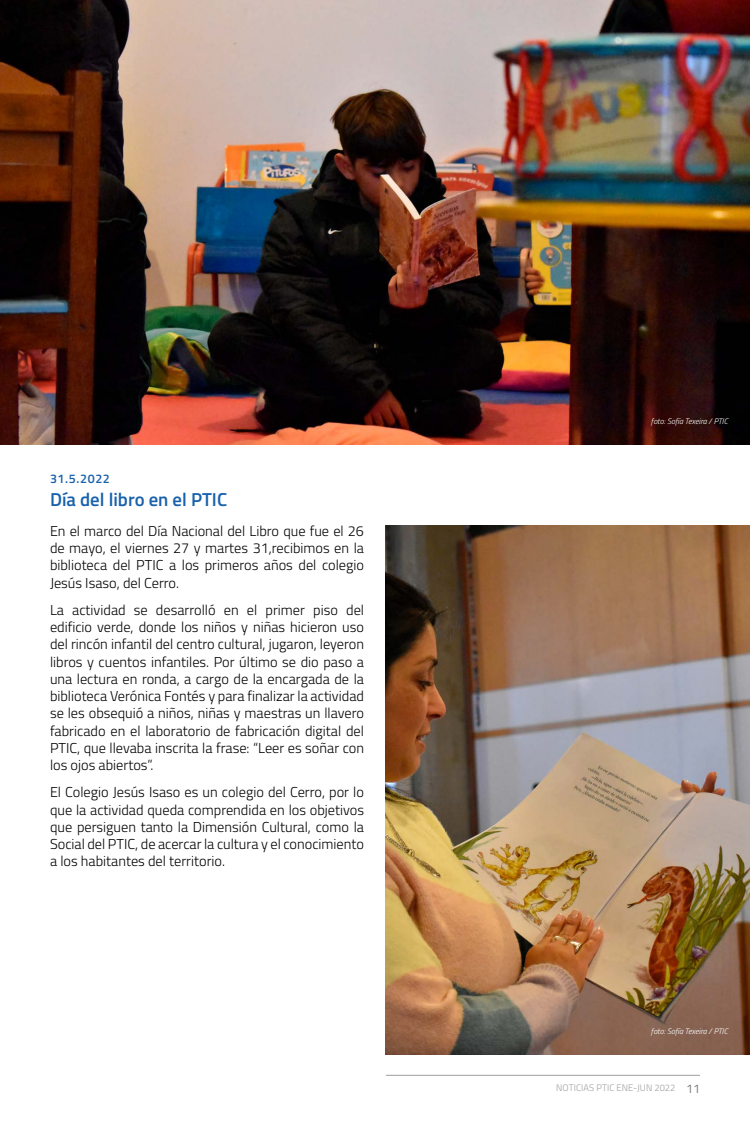
<style>
.page{position:relative;width:750px;height:1125px;background:#fff}
.page>*{position:absolute;margin:0;border:0;box-sizing:border-box;transform-origin:0 0}
.t1{font:600 18.75px "Titillium";color:#1961ac}
.t2{font:300 14.38px/17.2px "Titillium";color:#000;text-align:justify}
.t3{font:600 12.5px "Titillium";letter-spacing:.05em;color:#1961ac}
.t4{font:300 9.38px "Titillium";letter-spacing:.01em;color:#9d9d9c}
.t5{font:italic 300 8.12px "Titillium";color:#fff}
.s1{font-weight:400;font-size:12.5px;color:#7c7b7b}
</style>
<div class="page">
<hr style="left:386px;top:1075px;width:314px;height:1px;background:#9d9d9c">
<img style="left:386px;top:525px;width:364px;height:530px">
<img style="left:0;top:0;width:750px;height:444px">
<p class="t3" style="left:50px;top:469px;width:61px">31.5.2022</p>
<h1 class="t1" style="left:50px;top:485px;width:179px">Día del libro en el PTIC</h1>
<p class="t2" style="left:50px;top:521px;width:316px">En el marco del Día Nacional del Libro que fue el 26 de mayo, el viernes 27 y martes 31,recibimos en la biblioteca del PTIC a los primeros años del colegio Jesús Isaso, del Cerro.</p>
<p class="t2" style="left:50px;top:600px;width:316px">La actividad se desarrolló en el primer piso del edificio verde, donde los niños y niñas hicieron uso del rincón infantil del centro cultural, jugaron, leyeron libros y cuentos infantiles. Por último se dio paso a una lectura en ronda, a cargo de la encargada de la biblioteca Verónica Fontés y para finalizar la actividad se les obsequió a niños, niñas y maestras un llavero fabricado en el laboratorio de fabricación digital del PTIC, que llevaba inscrita la frase: “Leer es soñar con los ojos abiertos”.</p>
<p class="t2" style="left:50px;top:783px;width:316px">El Colegio Jesús Isaso es un colegio del Cerro, por lo que la actividad queda comprendida en los objetivos que persiguen tanto la Dimensión Cultural, como la Social del PTIC, de acercar la cultura y el conocimiento a los habitantes del territorio.</p>
<p class="t5" style="left:651px;top:415px;width:78px">foto: Sofía Texeira / PTIC</p>
<p class="t5" style="left:651px;top:1025px;width:78px">foto: Sofía Texeira / PTIC</p>
<p class="t4" style="left:556px;top:1081px;width:145px">NOTICIAS PTIC ENE-JUN 2022 <span class="s1">11</span></p>
</div>
